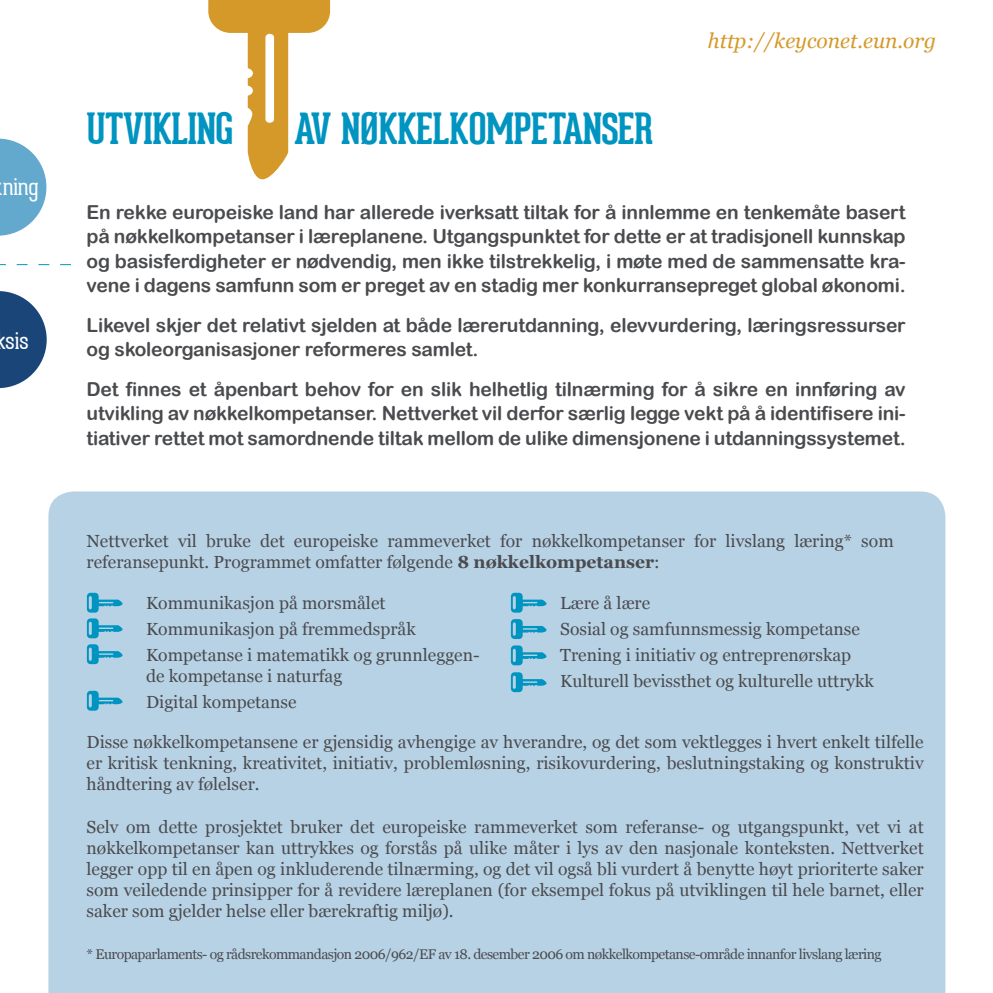
<style>
.page{position:relative;width:993px;height:993px;background:#fff}
.page>*{position:absolute;margin:0;border:0;box-sizing:border-box;transform-origin:0 0}
.t1{font:700 42px "Geared Slab";letter-spacing:-.01em;color:#0094c1}
.t2{font:100 24.5px "Geared Slab";letter-spacing:-.005em;color:#fff}
.t3{font:italic 21px "Georgia";color:#d59929}
.t4{font:19.25px/24.5px "Arial Rounded MT Bold";letter-spacing:-.01em;color:#4a4b4e;text-align:justify}
.t5{font:17.5px/21px "Georgia";color:#4a4b4e}
.t6{font:14px "Georgia";letter-spacing:-.04em;color:#4a4b4e}
.s1{font-weight:700}
</style>
<div class="page">
<div style="left:48px;top:491px;width:897px;height:501px;background:#b8d2e5"></div>
<svg style="left:208px;top:0;width:122px;height:179px"></svg>
<svg style="left:87px;top:592px;width:35px;height:20px"></svg>
<svg style="left:87px;top:618px;width:35px;height:20px"></svg>
<svg style="left:510px;top:619px;width:36px;height:19px"></svg>
<svg style="left:87px;top:644px;width:35px;height:20px"></svg>
<svg style="left:87px;top:690px;width:35px;height:20px"></svg>
<svg style="left:510px;top:645px;width:36px;height:20px"></svg>
<svg style="left:510px;top:672px;width:36px;height:20px"></svg>
<svg style="left:510px;top:592px;width:36px;height:20px"></svg>
<svg style="left:0;top:291px;width:47px;height:97px"></svg>
<svg style="left:0;top:138px;width:46px;height:97px"></svg>
<svg style="left:0;top:264px;width:71px;height:1px"></svg>
<h2 class="t2" style="left:3px;top:172px;width:37px">ning</h2>
<h2 class="t2" style="left:-4px;top:326px;width:34px">ksis</h2>
<h1 class="t1" style="left:86px;top:103px;width:149px">UTVIKLING</h1>
<h1 class="t1" style="left:294px;top:103px;width:104px">AV NØKKELKOMPETANSER</h1>
<p class="t3" style="left:707px;top:28px;width:230px">http://keyconet.eun.org</p>
<p class="t4" style="left:86px;top:199px;width:820px">En rekke europeiske land har allerede iverksatt tiltak for å innlemme en tenkemåte basert på nøkkelkompetanser i læreplanene. Utgangspunktet for dette er at tradisjonell kunnskap og basisferdigheter er nødvendig, men ikke tilstrekkelig, i møte med de sammensatte kra&shy;vene i dagens samfunn som er preget av en stadig mer konkurransepreget global økonomi.</p>
<p class="t4" style="left:86px;top:312px;width:820px">Likevel skjer det relativt sjelden at både lærerutdanning, elevvurdering, læringsressurser og skoleorganisasjoner reformeres samlet.</p>
<p class="t4" style="left:86px;top:376px;width:820px">Det finnes et åpenbart behov for en slik helhetlig tilnærming for å sikre en innføring av utvikling av nøkkelkompetanser. N ettverket vil derfor særlig legge vekt på å identifisere ini&shy;tiativer rettet mot samordnende tiltak mellom de ulike dimensjonene i utdanningssystemet.</p>
<p class="t5" style="left:86px;top:530px;width:808px">Nettverket vil bruke det europeiske rammeverket for nøkkelkompetanser for livslang læring* som referansepunkt. Programmet omfatter følgende <span class="s1">8 nøkkelkompetanser</span>:</p>
<p class="t5" style="left:146px;top:589px;width:335px;line-height:25.9px">Kommunikasjon på morsmålet<br>Kommunikasjon på fremmedspråk<br>Kompetanse i matematikk og grunnleggen-</p>
<p class="t5" style="left:146px;top:662px;width:198px;line-height:25.9px">de kompetanse i naturfag<br>Digital kompetanse</p>
<p class="t5" style="left:560px;top:589px;width:315px;line-height:25.9px">Lære å lære<br>Sosial og samfunnsmessig kompetanse Trening i initiativ og entreprenørskap Kulturell bevissthet og kulturelle uttrykk</p>
<p class="t5" style="left:86px;top:731px;width:838px;text-align:justify">Disse nøkkelkompetansene er gjensidig avhengige av hverandre, og det som vektlegges i hvert enkelt tilfelle er kritisk tenkning, kreativitet, initiativ, problemløsning, risikovurdering, beslutningstaking og konstruktiv håndtering av følelser.</p>
<p class="t5" style="left:86px;top:815px;width:838px;text-align:justify">Selv om dette prosjektet bruker det europeiske rammeverket som referanse- og utgangspunkt, vet vi at nøkkelkompetanser kan uttrykkes og forstås på ulike måter i lys av den nasjonale konteksten. Nettverket legger opp til en åpen og inkluderende tilnærming, og det vil også bli vurdert å benytte høyt prioriterte saker som veiledende prinsipper for å revidere læreplanen (for eksempel fokus på utviklingen til hele barnet, eller saker som gjelder helse eller bærekraftig miljø).</p>
<p class="t6" style="left:86px;top:945px;width:796px">* Europaparlaments- og rådsrekommandasjon 2006/962/EF av 18. desember 2006 om nøkkelkompetanse-område innanfor livslang læring</p>
</div>
